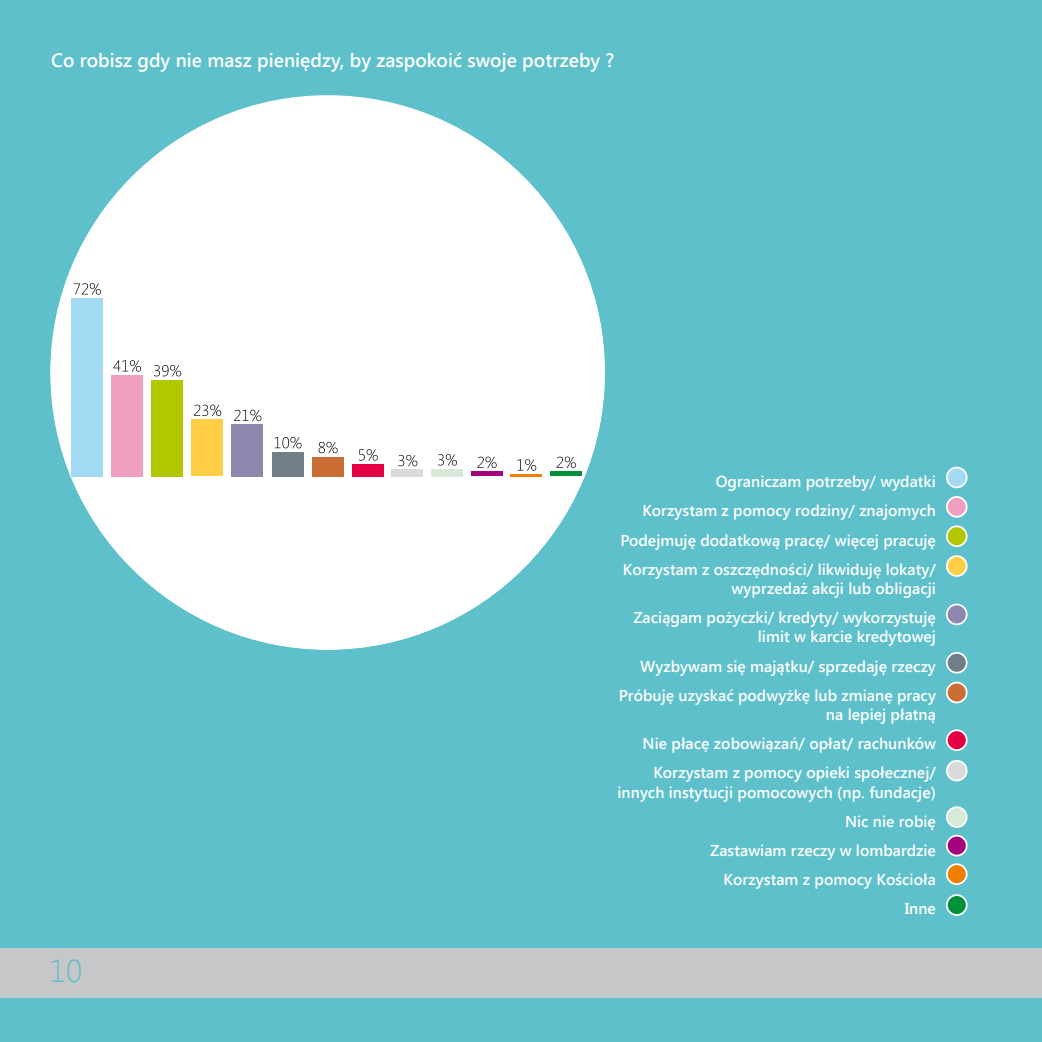
<style>
.page{position:relative;width:1042px;height:1042px;background:#5ec0ca}
.page>*{position:absolute;margin:0;border:0;box-sizing:border-box;transform-origin:0 0}
.t1{font:300 31.5px "Segoe UI";color:#5ec0ca}
.t2{font:600 19.25px "Segoe UI";color:#fff}
.t3{font:600 15.75px/29.2px "Segoe UI";color:#fff;text-align:right}
</style>
<div class="page">
<div style="left:0;top:947px;width:1042px;height:50px;background:#c6c7c8"></div>
<div style="left:50px;top:95px;width:555px;height:555px;background:#fff;border-radius:50%"></div>
<div style="left:71px;top:298px;width:32px;height:178px;background:#a2daf4"></div>
<div style="left:111px;top:375px;width:32px;height:101px;background:#f19fc1"></div>
<div style="left:152px;top:380px;width:31px;height:96px;background:#b1c800"></div>
<div style="left:192px;top:419px;width:31px;height:57px;background:#fecf44"></div>
<div style="left:232px;top:424px;width:31px;height:52px;background:#8e86ac"></div>
<div style="left:272px;top:452px;width:31px;height:24px;background:#707e87"></div>
<div style="left:312px;top:457px;width:31px;height:19px;background:#ca6e35"></div>
<div style="left:352px;top:464px;width:31px;height:12px;background:#e30045"></div>
<div style="left:392px;top:469px;width:31px;height:7px;background:#d9dadb"></div>
<div style="left:431px;top:469px;width:32px;height:7px;background:#d7ead7"></div>
<div style="left:471px;top:471px;width:31px;height:5px;background:#a5027d"></div>
<hr style="left:511px;top:474px;width:31px;height:2px;background:#ee7f00">
<div style="left:550px;top:471px;width:31px;height:5px;background:#009037"></div>
<svg style="left:74px;top:283px;width:27px;height:12px"></svg>
<svg style="left:113px;top:360px;width:28px;height:12px"></svg>
<svg style="left:154px;top:365px;width:27px;height:11px"></svg>
<svg style="left:194px;top:405px;width:27px;height:11px"></svg>
<svg style="left:234px;top:409px;width:27px;height:12px"></svg>
<svg style="left:275px;top:437px;width:26px;height:11px"></svg>
<svg style="left:359px;top:449px;width:19px;height:12px"></svg>
<svg style="left:398px;top:455px;width:19px;height:11px"></svg>
<svg style="left:438px;top:454px;width:19px;height:12px"></svg>
<svg style="left:477px;top:457px;width:20px;height:11px"></svg>
<svg style="left:517px;top:459px;width:19px;height:12px"></svg>
<svg style="left:557px;top:457px;width:19px;height:11px"></svg>
<svg style="left:318px;top:442px;width:20px;height:11px"></svg>
<div style="left:947px;top:467px;width:19px;height:20px;background:#a2daf4;border-radius:50%"></div>
<div style="left:946px;top:467px;width:21px;height:21px;border:2px solid #fff;border-radius:50%"></div>
<div style="left:947px;top:497px;width:19px;height:20px;background:#f19fc1;border-radius:50%"></div>
<div style="left:946px;top:496px;width:21px;height:22px;border:2px solid #fff;border-radius:50%"></div>
<div style="left:947px;top:526px;width:19px;height:20px;background:#b1c800;border-radius:50%"></div>
<div style="left:946px;top:525px;width:21px;height:22px;border:2px solid #fff;border-radius:50%"></div>
<div style="left:947px;top:556px;width:19px;height:20px;background:#fecf44;border-radius:50%"></div>
<div style="left:946px;top:555px;width:21px;height:22px;border:2px solid #fff;border-radius:50%"></div>
<div style="left:947px;top:604px;width:19px;height:20px;background:#8e86ac;border-radius:50%"></div>
<div style="left:946px;top:603px;width:21px;height:22px;border:2px solid #fff;border-radius:50%"></div>
<div style="left:947px;top:653px;width:19px;height:20px;background:#707e87;border-radius:50%"></div>
<div style="left:946px;top:652px;width:21px;height:21px;border:2px solid #fff;border-radius:50%"></div>
<div style="left:947px;top:730px;width:19px;height:20px;background:#e30045;border-radius:50%"></div>
<div style="left:946px;top:729px;width:21px;height:22px;border:2px solid #fff;border-radius:50%"></div>
<div style="left:947px;top:761px;width:19px;height:19px;background:#d9dadb;border-radius:50%"></div>
<div style="left:946px;top:760px;width:21px;height:21px;border:2px solid #fff;border-radius:50%"></div>
<div style="left:947px;top:807px;width:19px;height:20px;background:#d7ead7;border-radius:50%"></div>
<div style="left:946px;top:806px;width:21px;height:22px;border:2px solid #fff;border-radius:50%"></div>
<div style="left:947px;top:836px;width:19px;height:19px;background:#a5027d;border-radius:50%"></div>
<div style="left:946px;top:835px;width:21px;height:21px;border:2px solid #fff;border-radius:50%"></div>
<div style="left:947px;top:864px;width:19px;height:20px;background:#ee7f00;border-radius:50%"></div>
<div style="left:946px;top:863px;width:21px;height:22px;border:2px solid #fff;border-radius:50%"></div>
<div style="left:947px;top:895px;width:19px;height:20px;background:#009037;border-radius:50%"></div>
<div style="left:946px;top:894px;width:21px;height:22px;border:2px solid #fff;border-radius:50%"></div>
<div style="left:947px;top:682px;width:19px;height:20px;background:#ca6e35;border-radius:50%"></div>
<div style="left:946px;top:682px;width:21px;height:21px;border:2px solid #fff;border-radius:50%"></div>
<p class="t2" style="left:51px;top:47px;width:565px">Co robisz gdy nie masz pieniędzy, by zaspokoić swoje potrzeby ?</p>
<h1 class="t1" style="left:50px;top:949px;width:34px">10</h1>
<p class="t3" style="left:620px;top:466px;width:317px">Ograniczam potrzeby/ wydatki<br>Korzystam z pomocy rodziny/ znajomych Podejmuję dodatkową pracę/ więcej pracuję Korzystam z oszczędności/ likwiduję lokaty/</p>
<p class="t3" style="left:633px;top:573px;width:304px">wyprzedaż akcji lub obligacji<br>Zaciągam pożyczki/ kredyty/ wykorzystuję</p>
<p class="t3" style="left:619px;top:621px;width:319px">limit w karcie kredytowej<br>Wyzbywam się majątku/ sprzedaję rzeczy<br>Próbuję uzyskać podwyżkę lub zmianę pracy</p>
<p class="t3" style="left:642px;top:699px;width:295px">na lepiej płatną<br>Nie płacę zobowiązań/ opłat/ rachunków<br>Korzystam z pomocy opieki społecznej/</p>
<p class="t3" style="left:617px;top:776px;width:320px">innych instytucji pomocowych (np. fundacje)<br>Nic nie robię<br>Zastawiam rzeczy w lombardzie<br>Korzystam z pomocy Kościoła<br>Inne</p>
</div>
